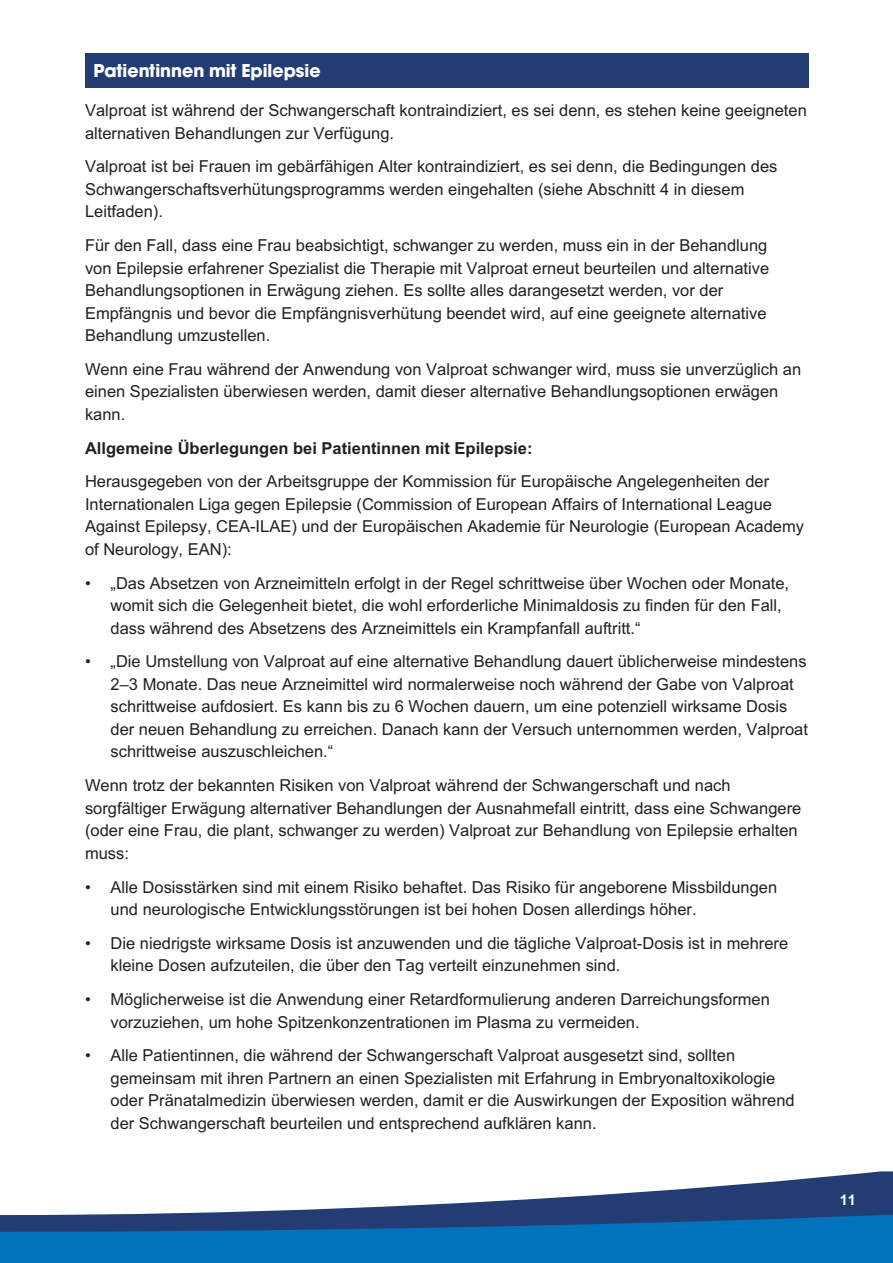
<style>
.page{position:relative;width:893px;height:1263px;background:#fff}
.page>*{position:absolute;margin:0;border:0;box-sizing:border-box;transform-origin:0 0}
.t1{font:700 19.5px "Avant Garde Gothic Itc T";color:#fff}
.t2{font:16.5px/22.5px "Arial";color:#231f20}
.t3{font:700 16.5px "Arial";color:#231f20}
.t4{font:700 14.55px "Arial";color:#fff}
</style>
<div class="page">
<div style="left:0;top:1232px;width:893px;height:31px;background:#0073bc"></div>
<svg style="left:0;top:1171px;width:893px;height:61px"></svg>
<div style="left:85px;top:53px;width:724px;height:34px;background:#233d74"></div>
<p class="t1" style="left:94px;top:59px;width:229px">Patientinnen mit Epilepsie</p>
<p class="t2" style="left:85px;top:99px;width:723px">Valproat ist während der Schwangerschaft kontraindiziert, es sei denn, es stehen keine geeigneten alternativen Behandlungen zur Verfügung.</p>
<p class="t2" style="left:85px;top:155px;width:694px">Valproat ist bei Frauen im gebärfähigen Alter kontraindiziert, es sei denn, die Bedingungen des<br>Schwangerschaftsverhütungsprogramms werden eingehalten (siehe Abschnitt 4 in diesem<br>Leitfaden).</p>
<p class="t2" style="left:85px;top:234px;width:686px">Für den Fall, dass eine Frau beabsichtigt, schwanger zu werden, muss ein in der Behandlung von Epilepsie erfahrener Spezialist die Therapie mit Valproat erneut beurteilen und alternative Behandlungsoptionen in Erwägung ziehen. Es sollte alles darangesetzt werden, vor der Empfängnis und bevor die Empfängnisverhütung beendet wird, auf eine geeignete alternative Behandlung umzustellen.</p>
<p class="t2" style="left:85px;top:358px;width:718px">Wenn eine Frau während der Anwendung von Valproat schwanger wird, muss sie unverzüglich an einen Spezialisten überwiesen werden, damit dieser alternative Behandlungsoptionen erwägen kann.</p>
<p class="t3" style="left:85px;top:439px;width:449px">Allgemeine Überlegungen bei Patientinnen mit Epilepsie:</p>
<p class="t2" style="left:85px;top:470px;width:720px">Herausgegeben von der Arbeitsgruppe der Kommission für Europäische Angelegenheiten der Internationalen Liga gegen Epilepsie (Commission of European Affairs of International League Against Epilepsy, CEA-ILAE) und der Europäischen Akademie für Neurologie (European Academy of Neurology, EAN):</p>
<p class="t2" style="left:111px;top:572px;width:680px;text-indent:-26px">• „Das Absetzen von Arzneimitteln erfolgt in der Regel schrittweise über Wochen oder Monate, womit sich die Gelegenheit bietet, die wohl erforderliche Minimaldosis zu finden für den Fall, dass während des Absetzens des Arzneimittels ein Krampfanfall auftritt.“</p>
<p class="t2" style="left:111px;top:650px;width:699px;text-indent:-26px">• „Die Umstellung von Valproat auf eine alternative Behandlung dauert üblicherweise mindestens 2–3 Monate. Das neue Arzneimittel wird normalerweise noch während der Gabe von Valproat schrittweise aufdosiert. Es kann bis zu 6 Wochen dauern, um eine potenziell wirksame Dosis der neuen Behandlung zu erreichen. Danach kann der Versuch unternommen werden, Valproat schrittweise auszuschleichen.“</p>
<p class="t2" style="left:85px;top:774px;width:718px">Wenn trotz der bekannten Risiken von Valproat während der Schwangerschaft und nach sorgfältiger Erwägung alternativer Behandlungen der Ausnahmefall eintritt, dass eine Schwangere (oder eine Frau, die plant, schwanger zu werden) Valproat zur Behandlung von Epilepsie erhalten muss:</p>
<p class="t2" style="left:111px;top:875px;width:668px;text-indent:-26px">• Alle Dosisstärken sind mit einem Risiko behaftet. Das Risiko für angeborene Missbildungen und neurologische Entwicklungsstörungen ist bei hohen Dosen allerdings höher.</p>
<p class="t2" style="left:111px;top:932px;width:679px;text-indent:-26px">• Die niedrigste wirksame Dosis ist anzuwenden und die tägliche Valproat-Dosis ist in mehrere kleine Dosen aufzuteilen, die über den Tag verteilt einzunehmen sind.</p>
<p class="t2" style="left:111px;top:988px;width:661px;text-indent:-26px">• Möglicherweise ist die Anwendung einer Retardformulierung anderen Darreichungsformen vorzuziehen, um hohe Spitzenkonzentrationen im Plasma zu vermeiden.</p>
<p class="t2" style="left:111px;top:1044px;width:686px;text-indent:-26px">• Alle Patientinnen, die während der Schwangerschaft Valproat ausgesetzt sind, sollten gemeinsam mit ihren Partnern an einen Spezialisten mit Erfahrung in Embryonaltoxikologie oder Pränatalmedizin überwiesen werden, damit er die Auswirkungen der Exposition während der Schwangerschaft beurteilen und entsprechend aufklären kann.</p>
<p class="t4" style="left:840px;top:1191px;width:18px">11</p>
</div>
